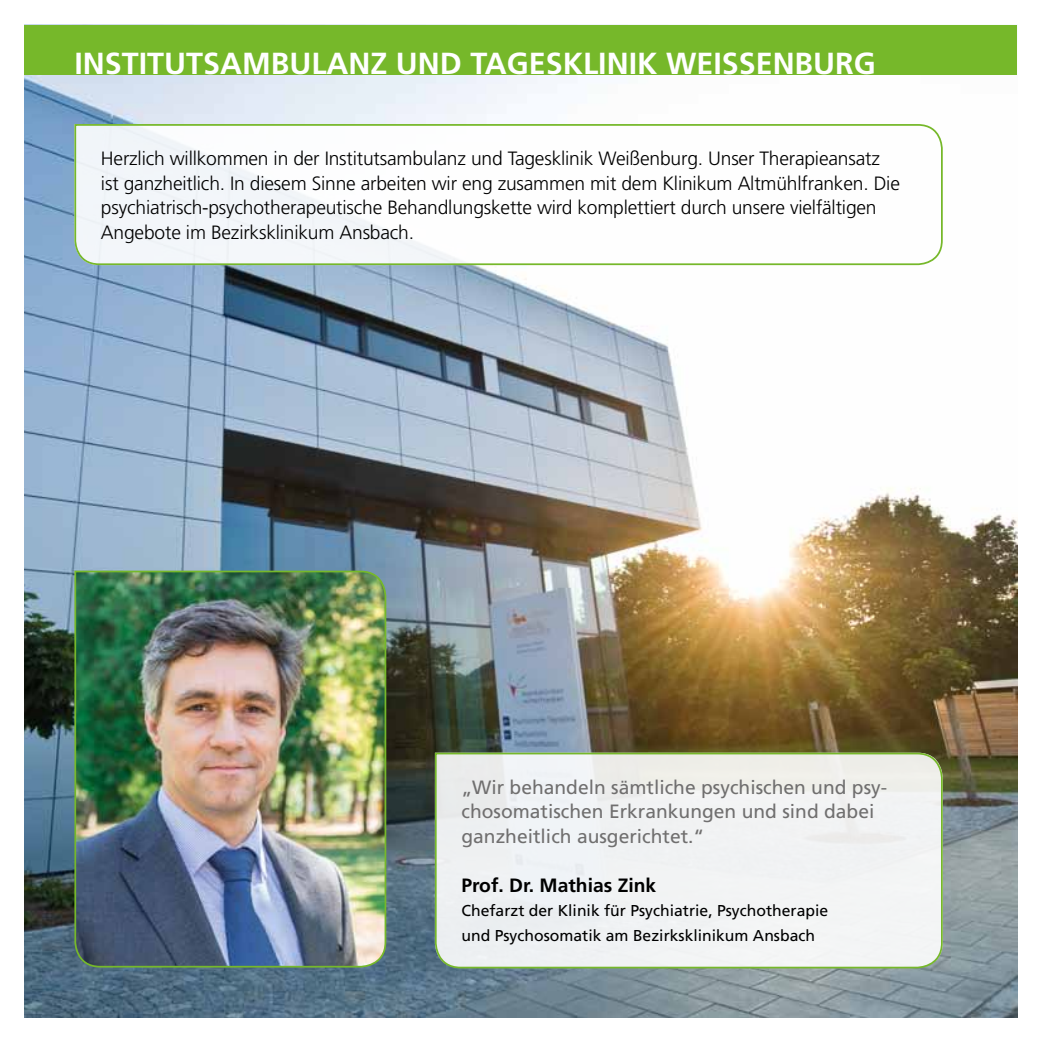
<style>
.page{position:relative;width:1042px;height:1042px;background:#fff}
.page>*{position:absolute;margin:0;border:0;box-sizing:border-box;transform-origin:0 0}
.t1{font:700 30.45px "Frutiger";color:#fff}
.t2{font:300 19.25px/24.5px "Frutiger";letter-spacing:-.01em;color:#000}
.t3{font:19.25px/24.5px "Frutiger";color:#706f6f}
.t4{font:700 19.25px "Frutiger";color:#000}
.t5{font:15.75px/24.5px "Frutiger";color:#000}
</style>
<div class="page">
<img style="left:25px;top:74px;width:992px;height:943px">
<img style="left:74px;top:570px;width:313px;height:398px">
<svg style="left:74px;top:123px;width:869px;height:143px"></svg>
<div style="left:25px;top:25px;width:992px;height:49px;background:#76b82a"></div>
<svg style="left:434px;top:752px;width:509px;height:217px"></svg>
<h1 class="t1" style="left:74px;top:46px;width:803px">INSTITUTSAMBULANZ UND TAGESKLINIK WEISSENBURG</h1>
<p class="t2" style="left:101px;top:146px;width:800px">Herzlich willkommen in der Institutsambulanz und Tagesklinik Weißenburg. Unser Therapieansatz ist ganzheitlich. In diesem Sinne arbeiten wir eng zusammen mit dem Klinikum Altmühlfranken. Die psychiatrisch-psychotherapeutische Behandlungskette wird komplettiert durch unsere vielfältigen Angebote im Bezirksklinikum Ansbach.</p>
<p class="t3" style="left:461px;top:775px;width:427px">„Wir behandeln sämtliche psychischen und psy&shy;chosomatischen Erkrankungen und sind dabei ganzheitlich ausgerichtet.“</p>
<p class="t4" style="left:461px;top:873px;width:196px">PROF. DR. MATHIAS ZINK</p>
<p class="t5" style="left:461px;top:898px;width:368px">Chefarzt der Klinik für Psychiatrie, Psychotherapie und Psychosomatik am Bezirksklinikum Ansbach</p>
</div>
